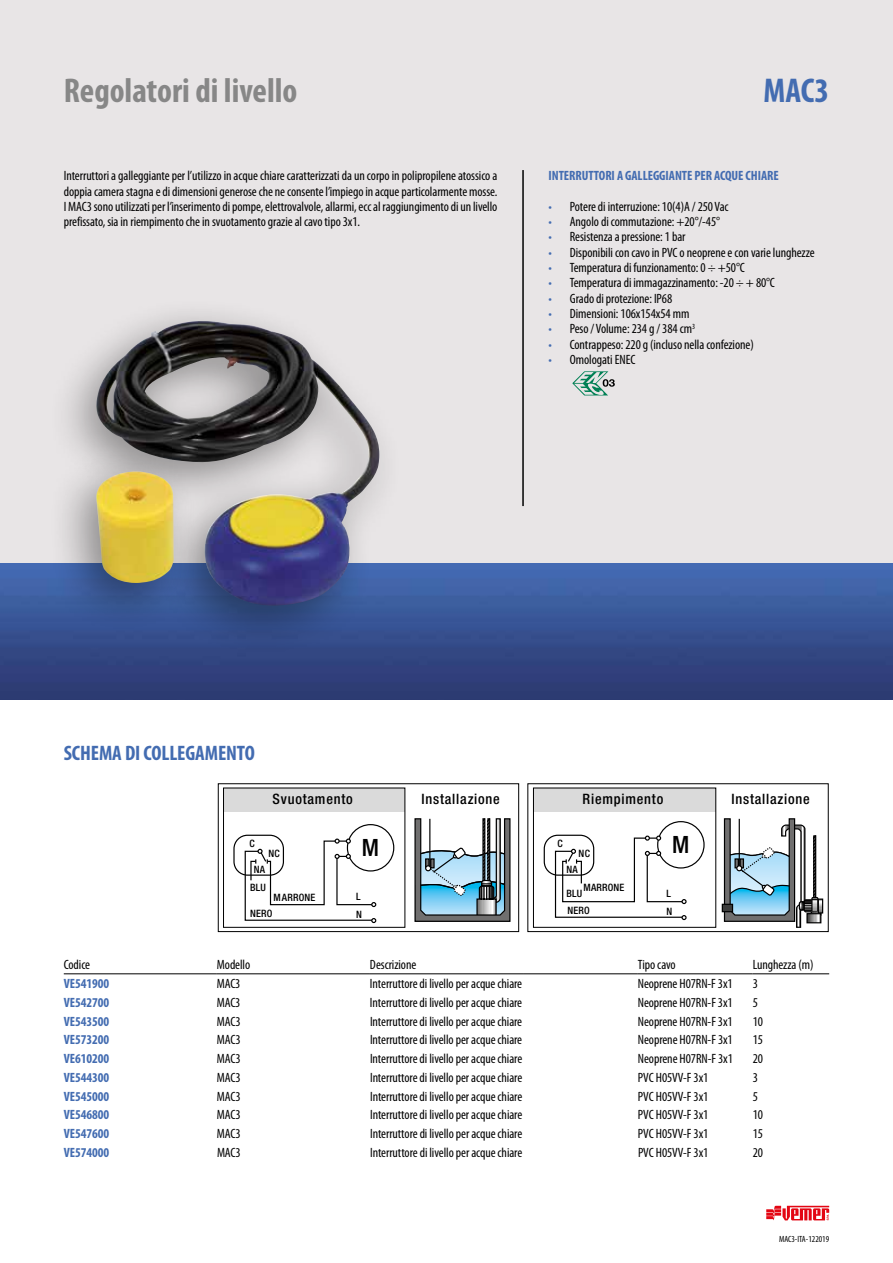
<style>
.page{position:relative;width:893px;height:1263px;background:#fff}
.page>*{position:absolute;margin:0;border:0;box-sizing:border-box;transform-origin:0 0}
.t1{font:700 condensed 34.5px "Myriad Pro";color:#878787}
.t2{font:700 condensed 34.5px "Myriad Pro";color:#436cb1}
.t3{font:500 condensed 23.85px "Helvetica Neue LT Std";color:#000}
.t4{font:700 condensed 21px "Myriad Pro";letter-spacing:-.005em;color:#436cb1}
.t5{font:500 condensed 14.25px "Helvetica Neue LT Std";letter-spacing:.055em;color:#000}
.t6{font:condensed 13.5px/15.3px "Myriad Pro";letter-spacing:-.005em;color:#000;text-align:justify}
.t7{font:700 condensed 13.5px "Myriad Pro";letter-spacing:-.005em;color:#436cb1}
.t8{font:500 condensed 10.2px/17.7px "Helvetica Neue LT Std";letter-spacing:.02em;color:#000}
.t9{font:condensed 9px "Myriad Pro";color:#000}
.s1{color:#436cb1}
</style>
<div class="page">
<div style="left:0;top:0;width:893px;height:631px;background:#e8e5e6"></div>
<img style="left:0;top:563px;width:893px;height:136px">
<svg style="left:766px;top:1206px;width:63px;height:14px"></svg>
<div style="left:47px;top:296px;width:356px;height:359px;background:#000;opacity:.4"></div>
<img style="left:95px;top:321px;width:284px;height:284px">
<div style="left:47px;top:447px;width:152px;height:186px;background:#000;opacity:.4"></div>
<img style="left:96px;top:471px;width:78px;height:112px">
<div style="left:527px;top:783px;width:301px;height:149px;border:1px solid #000"></div>
<div style="left:533px;top:788px;width:183px;height:23px;background:#dadada"></div>
<svg style="left:554px;top:821px;width:151px;height:99px"></svg>
<div style="left:544px;top:835px;width:50px;height:41px;border:1px solid #000;border-radius:14px"></div>
<div style="left:533px;top:788px;width:183px;height:140px;border:1px solid #000"></div>
<div style="left:722px;top:904px;width:11px;height:8px;border:1px solid #000"></div>
<svg style="left:723px;top:818px;width:100px;height:110px"></svg>
<div style="left:818px;top:898px;width:5px;height:15px;border:1px solid #000"></div>
<div style="left:218px;top:783px;width:301px;height:149px;border:1px solid #000"></div>
<div style="left:224px;top:788px;width:181px;height:23px;background:#dadada"></div>
<svg style="left:244px;top:824px;width:151px;height:99px"></svg>
<div style="left:233px;top:835px;width:51px;height:41px;border:1px solid #000;border-radius:14px"></div>
<div style="left:223px;top:788px;width:182px;height:140px;border:1px solid #000"></div>
<svg style="left:414px;top:818px;width:97px;height:104px"></svg>
<hr style="left:523px;top:170px;width:1px;height:336px;background:#000">
<hr style="left:64px;top:973px;width:153px;height:1px;background:#000">
<hr style="left:217px;top:973px;width:153px;height:1px;background:#000">
<hr style="left:370px;top:973px;width:153px;height:1px;background:#000">
<hr style="left:523px;top:973px;width:115px;height:1px;background:#000">
<hr style="left:638px;top:973px;width:115px;height:1px;background:#000">
<hr style="left:753px;top:973px;width:76px;height:1px;background:#000">
<svg style="left:572px;top:371px;width:43px;height:24px"></svg>
<h1 class="t1" style="left:64px;top:69px;width:235px">Regolatori di livello</h1>
<p class="t6" style="left:64px;top:168px;width:435px">Interruttori a galleggiante per l’utilizzo in acque chiare caratterizzati da un corpo in polipropilene atossico a doppia camera stagna e di dimensioni generose che ne consente l’impiego in acque particolarmente mosse.<br>I MAC3 sono utilizzati per l’inserimento di pompe, elettrovalvole, allarmi, ecc al raggiungimento di un livello prefissato, sia in riempimento che in svuotamento grazie al cavo tipo 3x1.</p>
<h1 class="t2" style="left:764px;top:69px;width:67px">MAC3</h1>
<p class="t7" style="left:549px;top:167px;width:232px">INTERRUTTORI A GALLEGGIANTE PER ACQUE CHIARE</p>
<p class="t6" style="left:549px;top:199px;width:182px"><span class="s1">•</span> Potere di interruzione: 10(4)A / 250 Vac</p>
<p class="t6" style="left:549px;top:214px;width:173px"><span class="s1">•</span> Angolo di commutazione: +20°/-45°</p>
<p class="t6" style="left:549px;top:229px;width:139px"><span class="s1">•</span> Resistenza a pressione: 1 bar</p>
<p class="t6" style="left:549px;top:244px;width:268px"><span class="s1">•</span> Disponibili con cavo in PVC o neoprene e con varie lunghezze</p>
<p class="t6" style="left:549px;top:260px;width:198px"><span class="s1">•</span> Temperatura di funzionamento: 0 ÷ +50°C</p>
<p class="t6" style="left:549px;top:275px;width:228px"><span class="s1">•</span> Temperatura di immagazzinamento: -20 ÷ + 80°C</p>
<p class="t6" style="left:549px;top:290px;width:125px"><span class="s1">•</span> Grado di protezione: IP68</p>
<p class="t6" style="left:549px;top:306px;width:142px"><span class="s1">•</span> Dimensioni: 106x154x54 mm</p>
<p class="t6" style="left:549px;top:321px;width:148px"><span class="s1">•</span> Peso / Volume: 234 g / 384 cm<sup>3</sup></p>
<p class="t6" style="left:549px;top:336px;width:207px"><span class="s1">•</span> Contrappeso: 220 g (incluso nella confezione)</p>
<p class="t6" style="left:549px;top:352px;width:88px"><span class="s1">•</span> Omologati ENEC</p>
<h3 class="t4" style="left:64px;top:740px;width:193px">SCHEMA DI COLLEGAMENTO</h3>
<p class="t5" style="left:273px;top:791px;width:82px">Svuotamento</p>
<p class="t5" style="left:422px;top:791px;width:80px">Installazione</p>
<p class="t5" style="left:732px;top:791px;width:80px">Installazione</p>
<p class="t5" style="left:583px;top:791px;width:82px">Riempimento</p>
<p class="t8" style="left:268px;top:844px;width:13px">NC</p>
<h2 class="t3" style="left:362px;top:833px;width:19px">M</h2>
<p class="t8" style="left:249px;top:834px;width:7px">C</p>
<p class="t8" style="left:250px;top:861px;width:17px;text-align:center">NA<br>BLU</p>
<p class="t8" style="left:250px;top:905px;width:24px">NERO</p>
<p class="t8" style="left:274px;top:888px;width:43px">MARRONE</p>
<p class="t8" style="left:356px;top:887px;width:7px">L<br>N</p>
<p class="t8" style="left:557px;top:834px;width:7px">C</p>
<p class="t8" style="left:579px;top:844px;width:13px">NC</p>
<p class="t8" style="left:567px;top:861px;width:13px">NA</p>
<p class="t8" style="left:567px;top:885px;width:25px;line-height:17px">BLU<br>NERO</p>
<p class="t8" style="left:583px;top:878px;width:43px">MARRONE</p>
<h2 class="t3" style="left:672px;top:830px;width:19px">M</h2>
<p class="t8" style="left:666px;top:884px;width:7px">L<br>N</p>
<p class="t6" style="left:64px;top:957px;width:28px">Codice</p>
<p class="t6" style="left:217px;top:957px;width:35px">Modello</p>
<p class="t6" style="left:370px;top:957px;width:48px">Descrizione</p>
<p class="t6" style="left:638px;top:957px;width:39px">Tipo cavo</p>
<p class="t6" style="left:753px;top:957px;width:62px">Lunghezza (m)</p>
<p class="t7" style="left:64px;top:975px;width:47px">VE541900</p>
<p class="t6" style="left:217px;top:976px;width:25px">MAC3</p>
<p class="t6" style="left:370px;top:976px;width:154px">Interruttore di livello per acque chiare</p>
<p class="t6" style="left:638px;top:976px;width:96px">Neoprene H07RN-F 3x1</p>
<p class="t6" style="left:753px;top:976px;width:7px">3</p>
<p class="t7" style="left:64px;top:994px;width:47px">VE542700</p>
<p class="t6" style="left:217px;top:995px;width:25px">MAC3</p>
<p class="t6" style="left:370px;top:995px;width:154px">Interruttore di livello per acque chiare</p>
<p class="t6" style="left:638px;top:995px;width:96px">Neoprene H07RN-F 3x1</p>
<p class="t6" style="left:753px;top:995px;width:7px">5</p>
<p class="t7" style="left:64px;top:1013px;width:47px">VE543500</p>
<p class="t6" style="left:217px;top:1013px;width:25px">MAC3</p>
<p class="t6" style="left:370px;top:1013px;width:154px">Interruttore di livello per acque chiare</p>
<p class="t6" style="left:638px;top:1013px;width:96px">Neoprene H07RN-F 3x1</p>
<p class="t6" style="left:753px;top:1013px;width:12px">10</p>
<p class="t7" style="left:64px;top:1031px;width:47px">VE573200</p>
<p class="t6" style="left:217px;top:1032px;width:25px">MAC3</p>
<p class="t6" style="left:370px;top:1032px;width:154px">Interruttore di livello per acque chiare</p>
<p class="t6" style="left:638px;top:1032px;width:96px">Neoprene H07RN-F 3x1</p>
<p class="t6" style="left:753px;top:1032px;width:12px">15</p>
<p class="t7" style="left:64px;top:1050px;width:47px">VE610200</p>
<p class="t6" style="left:217px;top:1051px;width:25px">MAC3</p>
<p class="t6" style="left:370px;top:1051px;width:154px">Interruttore di livello per acque chiare</p>
<p class="t6" style="left:638px;top:1051px;width:96px">Neoprene H07RN-F 3x1</p>
<p class="t6" style="left:753px;top:1051px;width:12px">20</p>
<p class="t7" style="left:64px;top:1069px;width:47px">VE544300</p>
<p class="t6" style="left:217px;top:1069px;width:25px">MAC3</p>
<p class="t6" style="left:370px;top:1069px;width:154px">Interruttore di livello per acque chiare</p>
<p class="t6" style="left:638px;top:1069px;width:72px">PVC H05VV-F 3x1</p>
<p class="t6" style="left:753px;top:1069px;width:7px">3</p>
<p class="t7" style="left:64px;top:1087px;width:47px">VE545000</p>
<p class="t6" style="left:217px;top:1088px;width:25px">MAC3</p>
<p class="t6" style="left:370px;top:1088px;width:154px">Interruttore di livello per acque chiare</p>
<p class="t6" style="left:638px;top:1088px;width:72px">PVC H05VV-F 3x1</p>
<p class="t6" style="left:753px;top:1088px;width:7px">5</p>
<p class="t7" style="left:64px;top:1106px;width:47px">VE546800</p>
<p class="t6" style="left:217px;top:1107px;width:25px">MAC3</p>
<p class="t6" style="left:370px;top:1107px;width:154px">Interruttore di livello per acque chiare</p>
<p class="t6" style="left:638px;top:1107px;width:72px">PVC H05VV-F 3x1</p>
<p class="t6" style="left:753px;top:1107px;width:12px">10</p>
<p class="t7" style="left:64px;top:1125px;width:47px">VE547600</p>
<p class="t6" style="left:217px;top:1126px;width:25px">MAC3</p>
<p class="t6" style="left:370px;top:1126px;width:154px">Interruttore di livello per acque chiare</p>
<p class="t6" style="left:638px;top:1126px;width:72px">PVC H05VV-F 3x1</p>
<p class="t6" style="left:753px;top:1126px;width:12px">15</p>
<p class="t7" style="left:64px;top:1144px;width:47px">VE574000</p>
<p class="t6" style="left:217px;top:1144px;width:25px">MAC3</p>
<p class="t6" style="left:370px;top:1144px;width:154px">Interruttore di livello per acque chiare</p>
<p class="t6" style="left:638px;top:1144px;width:72px">PVC H05VV-F 3x1</p>
<p class="t6" style="left:753px;top:1144px;width:12px">20</p>
<p class="t9" style="left:779px;top:1233px;width:52px">MAC3-ITA-122019</p>
</div>
